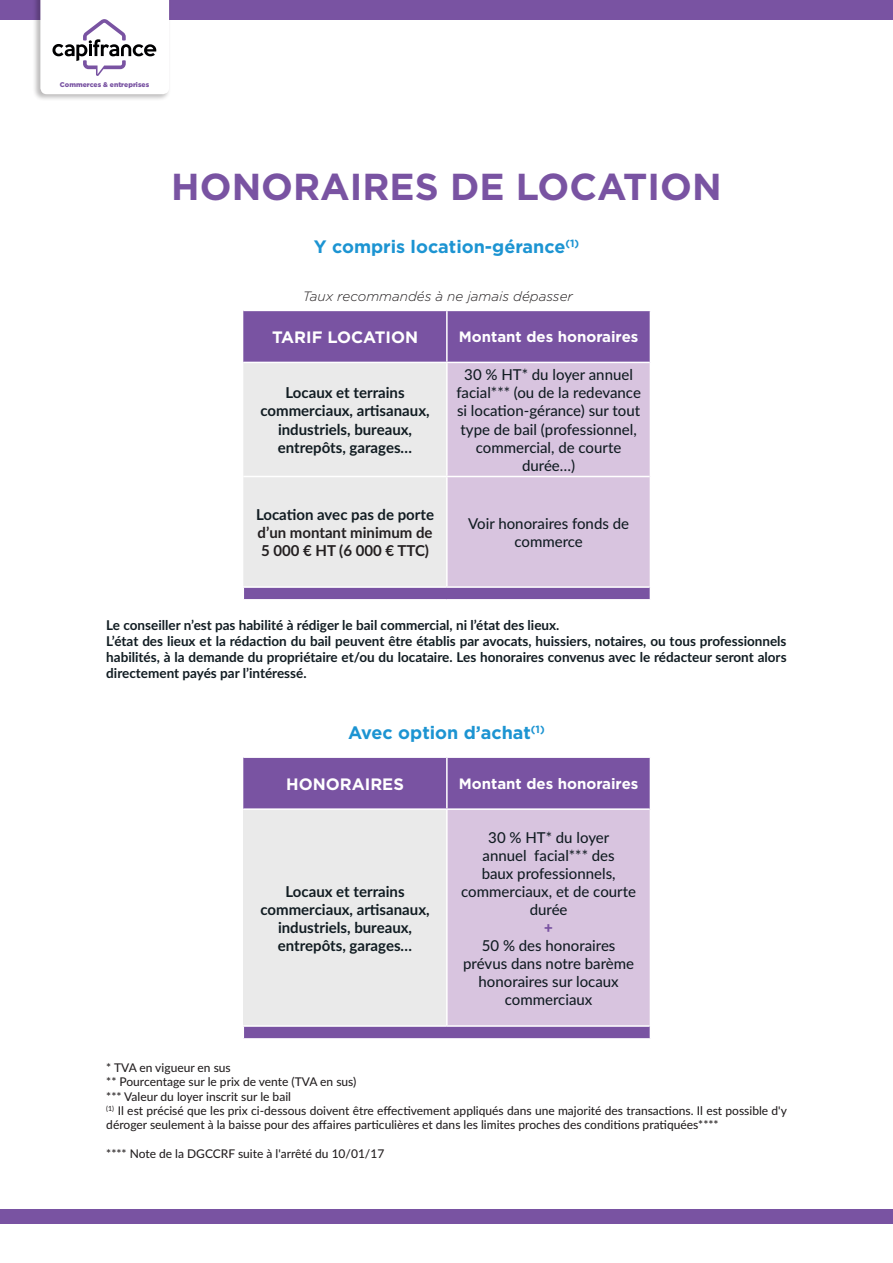
<style>
.page{position:relative;width:893px;height:1263px;background:#fff}
.page>*{position:absolute;margin:0;border:0;box-sizing:border-box;transform-origin:0 0}
.t1{font:700 37.5px "Gotham";color:#7953a2}
.t2{font:700 18px "Gotham";color:#1c94d2}
.t3{font:700 16.5px "Gotham";color:#fff}
.t4{font:500 15px/18px "Lato";color:#111c22;text-align:center}
.t5{font:700 15px/18px "Lato";color:#111c22;text-align:center}
.t6{font:700 15px "Gotham";color:#fff}
.t7{font:700 15px/18px "Lato";color:#231f20}
.t8{font:900 15px "Lato";color:#7953a2}
.t9{font:700 13.5px/16.2px "Lato";color:#111c22}
.t10{font:italic 300 13.5px "Gotham";color:#231f20}
.t11{font:500 12px/14.4px "Lato";color:#231f20}
.t12{font:900 6.9px "Gotham";color:#7953a2}
</style>
<div class="page">
<div style="left:0;top:0;width:893px;height:19px;background:#7953a2"></div>
<div style="left:33px;top:0;width:138px;height:102px;background:#231f20;opacity:.3"></div>
<div style="left:0;top:1209px;width:893px;height:15px;background:#7953a2"></div>
<svg style="left:40px;top:0;width:129px;height:94px"></svg>
<div style="left:243px;top:311px;width:407px;height:288px;background:#7953a2"></div>
<div style="left:243px;top:363px;width:203px;height:223px;background:#eaeaea"></div>
<div style="left:448px;top:363px;width:202px;height:223px;background:#d8c4df"></div>
<hr style="left:446px;top:363px;width:2px;height:113px;background:#fff">
<hr style="left:446px;top:477px;width:2px;height:109px;background:#fff">
<hr style="left:243px;top:362px;width:204px;height:1px;background:#fff">
<hr style="left:447px;top:362px;width:203px;height:1px;background:#fff">
<hr style="left:446px;top:311px;width:2px;height:51px;background:#fff">
<hr style="left:243px;top:476px;width:204px;height:1px;background:#fff">
<hr style="left:447px;top:476px;width:203px;height:1px;background:#fff">
<hr style="left:243px;top:586px;width:204px;height:2px;background:#fff">
<hr style="left:447px;top:586px;width:203px;height:2px;background:#fff">
<div style="left:243px;top:758px;width:407px;height:280px;background:#7953a2"></div>
<div style="left:243px;top:809px;width:204px;height:217px;background:#eaeaea"></div>
<div style="left:447px;top:809px;width:203px;height:217px;background:#d8c4df"></div>
<hr style="left:243px;top:808px;width:204px;height:2px;background:#fff">
<hr style="left:447px;top:808px;width:203px;height:2px;background:#fff">
<hr style="left:446px;top:758px;width:2px;height:50px;background:#fff">
<hr style="left:446px;top:810px;width:2px;height:215px;background:#fff">
<hr style="left:243px;top:1025px;width:204px;height:2px;background:#fff">
<hr style="left:447px;top:1025px;width:203px;height:2px;background:#fff">
<p class="t12" style="left:60px;top:80px;width:91px">Commerces &amp; entreprises</p>
<h1 class="t1" style="left:171px;top:162px;width:552px">HONORAIRES DE LOCATION</h1>
<h2 class="t2" style="left:314px;top:234px;width:267px">Y compris location-gérance<sup>(1)</sup></h2>
<p class="t10" style="left:303px;top:288px;width:271px">Taux recommandés à ne jamais dépasser</p>
<h3 class="t3" style="left:272px;top:326px;width:148px">TARIF LOCATION</h3>
<p class="t6" style="left:459px;top:327px;width:181px">Montant des honoraires</p>
<p class="t5" style="left:260px;top:383px;width:171px">Locaux et terrains commerciaux, artisanaux, industriels, bureaux, entrepôts, garages…</p>
<p class="t4" style="left:456px;top:365px;width:186px">30 % HT* du loyer annuel facial*** (ou de la redevance si location-gérance) sur tout type de bail (professionnel, commercial, de courte durée…)</p>
<p class="t5" style="left:256px;top:505px;width:179px">Location avec pas de porte</p>
<p class="t7" style="left:258px;top:523px;width:177px">d’un montant minimum de<br>5 000 € HT (6 000 € TTC)</p>
<p class="t4" style="left:468px;top:514px;width:162px">Voir honoraires fonds de commerce</p>
<p class="t9" style="left:106px;top:616px;width:682px">Le conseiller n’est pas habilité à rédiger le bail commercial, ni l’état des lieux.<br>L’état des lieux et la rédaction du bail peuvent être établis par avocats, huissiers, notaires, ou tous professionnels habilités, à la demande du propriétaire et/ou du locataire. Les honoraires convenus avec le rédacteur seront alors directement payés par l’intéressé.</p>
<h2 class="t2" style="left:348px;top:720px;width:198px">Avec option d’achat<sup>(1)</sup></h2>
<h3 class="t3" style="left:286px;top:773px;width:119px">HONORAIRES</h3>
<p class="t6" style="left:459px;top:774px;width:181px">Montant des honoraires</p>
<p class="t5" style="left:260px;top:881px;width:171px">Locaux et terrains commerciaux, artisanaux, industriels, bureaux, entrepôts, garages…</p>
<p class="t4" style="left:461px;top:827px;width:176px">30 % HT* du loyer<br>annuel facial*** des<br>baux professionnels, commerciaux, et de courte durée</p>
<p class="t8" style="left:544px;top:916px;width:10px">+</p>
<p class="t4" style="left:463px;top:935px;width:172px">50 % des honoraires prévus dans notre barème honoraires sur locaux commerciaux</p>
<p class="t11" style="left:106px;top:1060px;width:682px">* TVA en vigueur en sus<br>** Pourcentage sur le prix de vente (TVA en sus)<br>*** Valeur du loyer inscrit sur le bail<br><sup>(1)</sup> Il est précisé que les prix ci-dessous doivent être effectivement appliqués dans une majorité des transactions. Il est possible d'y déroger seulement à la baisse pour des affaires particulières et dans les limites proches des conditions pratiquées****</p>
<p class="t11" style="left:106px;top:1146px;width:280px">**** Note de la DGCCRF suite à l'arrêté du 10/01/17</p>
</div>
